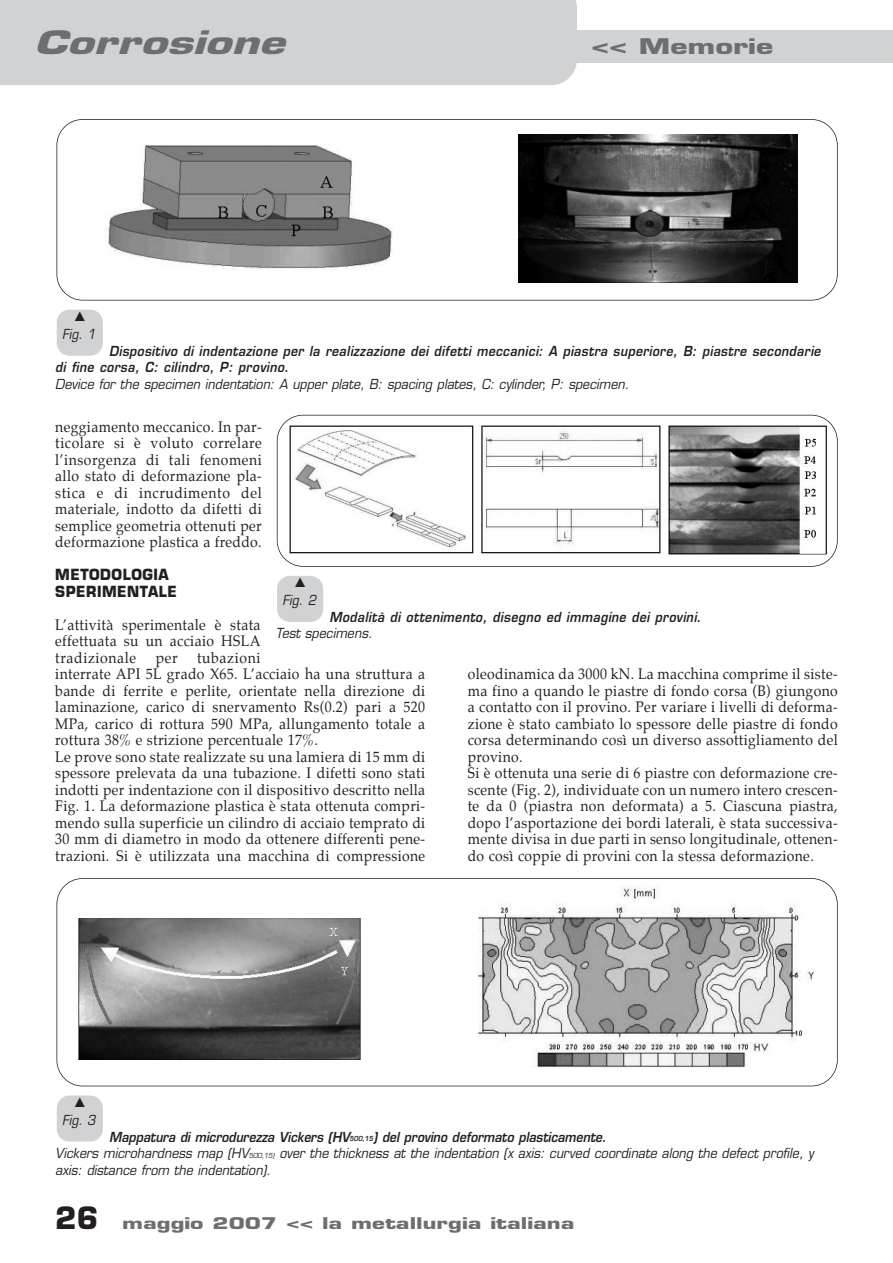
<style>
.page{position:relative;width:893px;height:1263px;background:#fff}
.page>*{position:absolute;margin:0;border:0;box-sizing:border-box;transform-origin:0 0}
.t1{font:italic 700 31.5px "Eurostile";color:#6c6e70;scale:1.43 1}
.t2{font:700 21px "Eurostile";color:#6c6e70;scale:1.43 1}
.t3{font:700 15.75px "Eurostile";color:#6c6e70;scale:1.43 1}
.t4{font:15px/16.5px "Palatino";letter-spacing:.025em;color:#231f20;text-align:justify;scale:.93 1}
.t5{font:700 15px/16.5px "Eurostile";letter-spacing:.035em;color:#231f20;scale:.93 1}
.t6{font:italic 600 13.5px/16.5px "Eurostile";color:#231f20;scale:.9 1}
.t7{font:italic 13.5px/16.5px "Eurostile";color:#231f20;scale:.93 1}
.t8{font:italic 13.5px/18px "Eurostile";color:#231f20;text-align:center;scale:.9 1}
.s1{font-weight:400}
.s2{font-weight:600}
.s3{font-weight:600;font-size:6.75px}
.s4{font-size:6.75px}
.s5{font-size:30px;color:#231f20}
</style>
<div class="page">
<div style="left:0;top:30px;width:893px;height:32px;background:#d1d2d4"></div>
<div style="left:0;top:0;width:577px;height:85px;background:#d1d2d4"></div>
<div style="left:56px;top:119px;width:782px;height:181px;border:2px solid #231f20;border-radius:26px"></div>
<div style="left:57px;top:310px;width:46px;height:46px;background:#d1d2d4;border-radius:13px"></div>
<img style="left:290px;top:426px;width:537px;height:129px">
<div style="left:277px;top:415px;width:561px;height:152px;border:2px solid #231f20;border-radius:26px"></div>
<div style="left:277px;top:576px;width:46px;height:46px;background:#d1d2d4;border-radius:13px"></div>
<img style="left:107px;top:145px;width:286px;height:125px">
<img style="left:518px;top:135px;width:280px;height:147px">
<div style="left:56px;top:878px;width:782px;height:208px;border:2px solid #231f20;border-radius:26px"></div>
<div style="left:57px;top:1095px;width:46px;height:46px;background:#d1d2d4;border-radius:13px"></div>
<img style="left:78px;top:919px;width:283px;height:140px">
<img style="left:478px;top:887px;width:336px;height:180px">
<p class="t1" style="left:34px;top:31px;width:183px">Corrosione</p>
<p class="t2" style="left:591px;top:39px;width:129px">&lt;&lt; Memorie</p>
<p class="t8" style="left:62px;top:309px;width:41px">▲<br>Fig. 1</p>
<p class="t6" style="left:55px;top:344px;width:855px;text-indent:54px">Dispositivo di indentazione per la realizzazione dei difetti meccanici: A piastra superiore, B: piastre secondarie di fine corsa, C: cilindro, P: provino.<br><span class="s1">Device for the specimen indentation: A upper plate, B: spacing plates, C: cylinder, P: specimen.</span></p>
<p class="t4" style="left:55px;top:419px;width:224px">neggiamento meccanico. In par&shy;ticolare si è voluto correlare l’insorgenza di tali fenomeni allo stato di deformazione pla&shy;stica e di incrudimento del materiale, indotto da difetti di semplice geometria ottenuti per deformazione plastica a freddo.</p>
<p class="t5" style="left:55px;top:568px;width:132px">METODOLOGIA<br>SPERIMENTALE</p>
<p class="t4" style="left:55px;top:617px;width:222px">L’attività sperimentale è stata effettuata su un acciaio HSLA tradizionale</p>
<p class="t8" style="left:283px;top:575px;width:41px">▲<br>Fig. 2</p>
<p class="t6" style="left:276px;top:610px;width:477px;text-indent:54px">Modalità di ottenimento, disegno ed immagine dei provini.<br><span class="s1">Test specimens.</span></p>
<p class="t4" style="left:55px;top:650px;width:399px;text-align:left;text-indent:142px">tubazioni<br>interrate API 5L grado X65. L’acciaio ha una struttura a bande di ferrite e perlite, orientate nella direzione di laminazione, carico di snervamento Rs(0.2) pari a 520<br>MPa, carico di rottura 590 MPa, allungamento totale a rottura 38% e strizione percentuale 17%.<br>Le prove sono state realizzate su una lamiera di 15 mm di spessore prelevata da una tubazione. I difetti sono stati indotti per indentazione con il dispositivo descritto nella Fig. 1. La deformazione plastica è stata ottenuta compri&shy;mendo sulla superficie un cilindro di acciaio temprato di 30 mm di diametro in modo da ottenere differenti pene&shy;trazioni. Si è utilizzata una macchina di compressione</p>
<p class="t4" style="left:156px;top:650px;width:25px">per</p>
<p class="t4" style="left:468px;top:667px;width:399px;text-align:left">oleodinamica da 3000 kN. La macchina comprime il siste&shy;ma fino a quando le piastre di fondo corsa (B) giungono a contatto con il provino. Per variare i livelli di deforma&shy;zione è stato cambiato lo spessore delle piastre di fondo corsa determinando così un diverso assottigliamento del provino.<br>Si è ottenuta una serie di 6 piastre con deformazione cre&shy;scente (Fig. 2), individuate con un numero intero crescen&shy;te da 0 (piastra non deformata) a 5. Ciascuna piastra, dopo l’asportazione dei bordi laterali, è stata successiva&shy;mente divisa in due parti in senso longitudinale, ottenen&shy;do così coppie di provini con la stessa deformazione.</p>
<p class="t8" style="left:62px;top:1094px;width:41px">▲<br>Fig. 3</p>
<p class="t7" style="left:55px;top:1130px;width:817px;text-indent:54px"><span class="s2">Mappatura di microdurezza Vickers (HV</span><span class="s3">500,15</span><span class="s2">) del provino deformato plasticamente.<br></span>Vickers microhardness map (HV<span class="s4">500,15)</span> over the thickness at the indentation (x axis: curved coordinate along the defect profile, y axis: distance from the indentation).</p>
<p class="t3" style="left:55px;top:1217px;width:365px"><span class="s5">26</span> maggio 2007 &lt;&lt; la metallurgia italiana</p>
</div>
